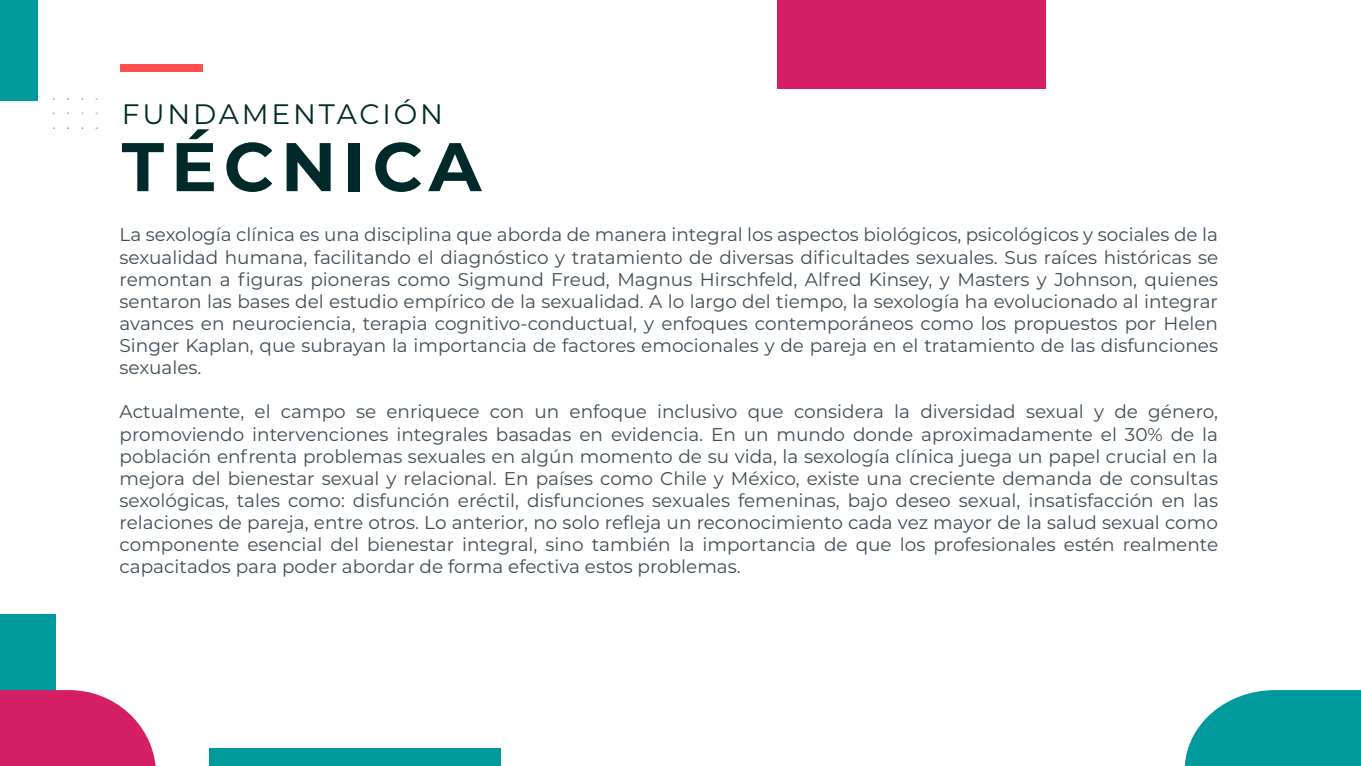
<style>
.page{position:relative;width:1361px;height:766px;background:#fff}
.page>*{position:absolute;margin:0;border:0;box-sizing:border-box;transform-origin:0 0}
.t1{font:700 68.5px "Montserrat";letter-spacing:.1em;color:#002a29}
.t2{font:28px "Montserrat";letter-spacing:.1em;color:#002a29}
.t3{font:18.5px/22px "Montserrat";color:#3e4d56;text-align:justify}
</style>
<div class="page">
<img style="left:53px;top:98px;width:44px;height:30px">
<svg style="left:1185px;top:690px;width:176px;height:75px;background:#1da5a7"></svg>
<div style="left:777px;top:0;width:269px;height:89px;background:#d41f66"></div>
<div style="left:0;top:0;width:38px;height:101px;background:#009a9c"></div>
<div style="left:0;top:614px;width:55px;height:82px;background:#009a9c"></div>
<svg style="left:0;top:689px;width:156px;height:76px;background:#d83e7b"></svg>
<div style="left:210px;top:748px;width:291px;height:17px;background:#009a9c"></div>
<div style="left:120px;top:64px;width:83px;height:8px;background:#ff4f51"></div>
<h2 class="t2" style="left:122px;top:95px;width:323px">FUNDAMENTACIÓN</h2>
<h1 class="t1" style="left:122px;top:117px;width:361px">TÉCNICA</h1>
<p class="t3" style="left:120px;top:223px;width:1100px">La sexología clínica es una disciplina que aborda de manera integral los aspectos biológicos, psicológicos y sociales de la sexualidad humana, facilitando el diagnóstico y tratamiento de diversas dificultades sexuales. Sus raíces históricas se remontan a figuras pioneras como Sigmund Freud, Magnus Hirschfeld, Alfred Kinsey, y Masters y Johnson, quienes sentaron las bases del estudio empírico de la sexualidad. A lo largo del tiempo, la sexología ha evolucionado al integrar avances en neurociencia, terapia cognitivo-conductual, y enfoques contemporáneos como los propuestos por Helen Singer Kaplan, que subrayan la importancia de factores emocionales y de pareja en el tratamiento de las disfunciones sexuales.</p>
<p class="t3" style="left:120px;top:400px;width:1100px">Actualmente, el campo se enriquece con un enfoque inclusivo que considera la diversidad sexual y de género, promoviendo intervenciones integrales basadas en evidencia. En un mundo donde aproximadamente el 30% de la población enfrenta problemas sexuales en algún momento de su vida, la sexología clínica juega un papel crucial en la mejora del bienestar sexual y relacional. En países como Chile y México, existe una creciente demanda de consultas sexológicas, tales como: disfunción eréctil, disfunciones sexuales femeninas, bajo deseo sexual, insatisfacción en las relaciones de pareja, entre otros. Lo anterior, no solo refleja un reconocimiento cada vez mayor de la salud sexual como componente esencial del bienestar integral, sino también la importancia de que los profesionales estén realmente capacitados para poder abordar de forma efectiva estos problemas.</p>
</div>
